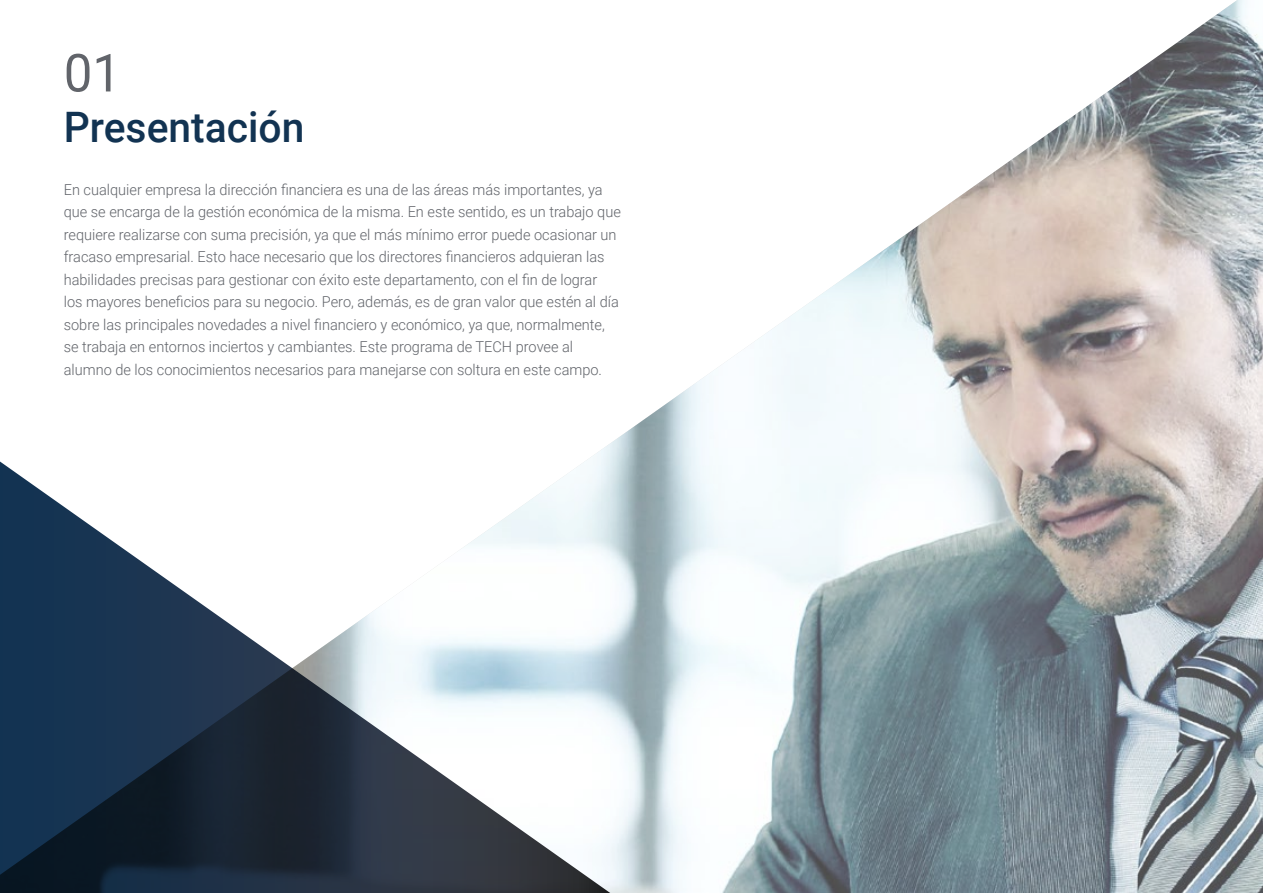
<style>
.page{position:relative;width:1263px;height:893px;background:#fff}
.page>*{position:absolute;margin:0;border:0;box-sizing:border-box;transform-origin:0 0}
.t1{font:52.5px "Roboto";color:#61646a}
.t2{font:500 42px "Roboto";color:#123352}
.t3{font:300 15px/22.5px "Roboto";color:#61646a}
</style>
<div class="page">
<img style="left:607px;top:0;width:656px;height:893px">
<svg style="left:0;top:446px;width:640px;height:447px"></svg>
<h1 class="t1" style="left:64px;top:36px;width:59px">01</h1>
<h2 class="t2" style="left:64px;top:98px;width:242px">Presentación</h2>
<p class="t3" style="left:64px;top:177px;width:559px">En cualquier empresa la dirección financiera es una de las áreas más importantes, ya que se encarga de la gestión económica de la misma. En este sentido, es un trabajo que requiere realizarse con suma precisión, ya que el más mínimo error puede ocasionar un fracaso empresarial. Esto hace necesario que los directores financieros adquieran las habilidades precisas para gestionar con éxito este departamento, con el fin de lograr<br>los mayores beneficios para su negocio. Pero, además, es de gran valor que estén al día sobre las principales novedades a nivel financiero y económico, ya que, normalmente, se trabaja en entornos inciertos y cambiantes. Este programa de TECH provee al alumno de los conocimientos necesarios para manejarse con soltura en este campo.</p>
</div>
